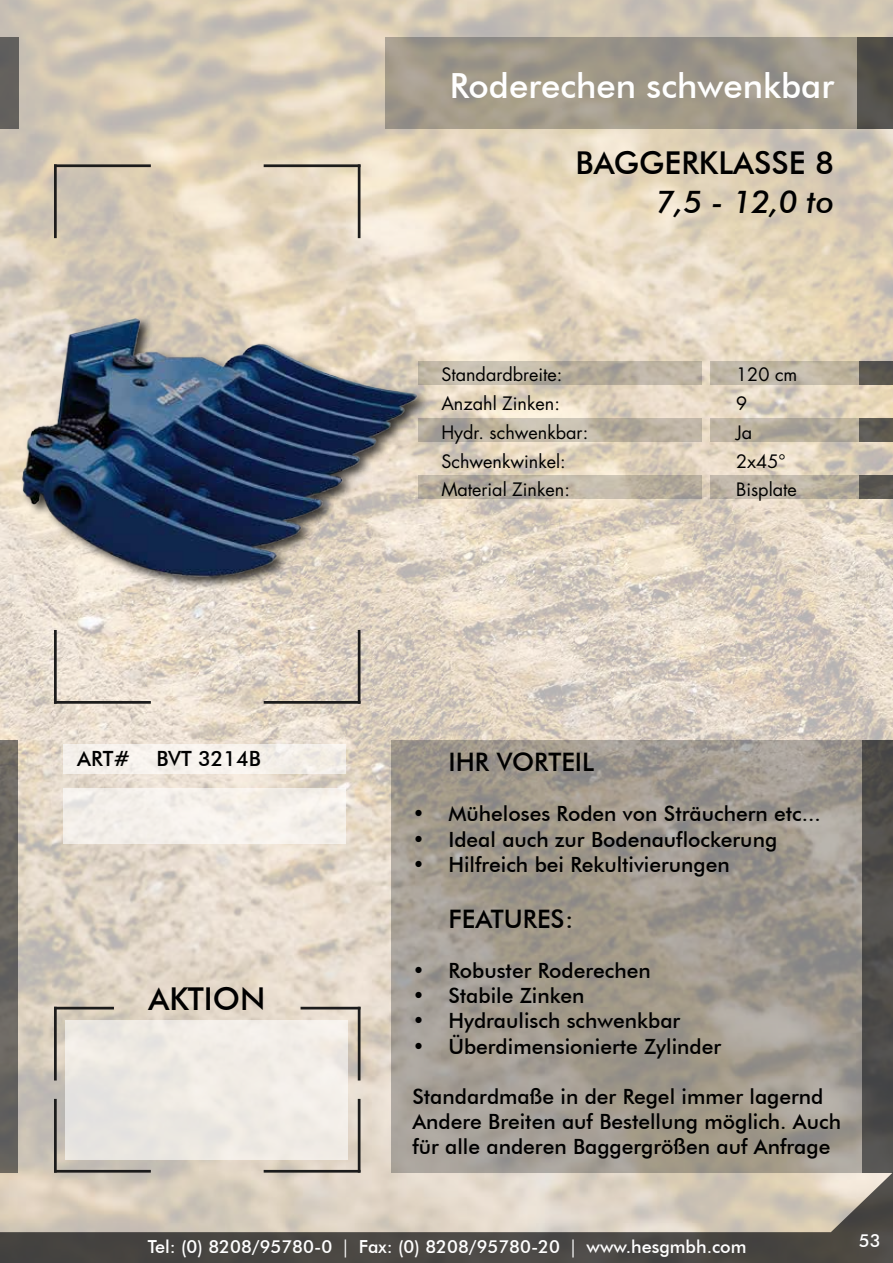
<style>
.page{position:relative;width:893px;height:1263px;background:#fff}
.page>*{position:absolute;margin:0;border:0;box-sizing:border-box;transform-origin:0 0}
.t1{font:500 34.65px "Futura BT";color:#fff}
.t2{font:500 31.5px "Futura BT";color:#000}
.t3{font:italic 500 31.5px "Futura BT";color:#000}
.t4{font:500 25.5px "Futura BT";color:#000}
.t5{font:500 21px/25.2px "Futura BT";color:#000}
.t6{font:18px/28.7px "Futura";color:#000}
.t7{font:500 18px "Futura BT";color:#fff}
.s1{font-family:"Minion Pro";font-weight:400}
</style>
<div class="page">
<img style="left:0;top:0;width:893px;height:1160px">
<svg style="left:386px;top:37px;width:471px;height:91px;background:#9f9889"></svg>
<div style="left:0;top:37px;width:19px;height:91px;background:#63605d"></div>
<hr style="left:54px;top:1007px;width:3px;height:73px;background:#1c1c1c">
<hr style="left:54px;top:1007px;width:60px;height:2px;background:#1c1c1c">
<hr style="left:54px;top:1099px;width:3px;height:73px;background:#1c1c1c">
<hr style="left:358px;top:1007px;width:2px;height:73px;background:#1c1c1c">
<hr style="left:301px;top:1007px;width:59px;height:2px;background:#1c1c1c">
<hr style="left:358px;top:1099px;width:2px;height:73px;background:#1c1c1c">
<div style="left:65px;top:1020px;width:283px;height:140px;background:#efebe4"></div>
<div style="left:63px;top:788px;width:283px;height:56px;background:#f5f0eb"></div>
<div style="left:63px;top:744px;width:283px;height:30px;background:#f5f1eb"></div>
<svg style="left:391px;top:740px;width:472px;height:420px;background:#a19a8f"></svg>
<div style="left:863px;top:740px;width:30px;height:432px;background:#4e4c4a"></div>
<div style="left:0;top:740px;width:17px;height:432px;background:linear-gradient(to bottom,#716c64,#62605e)"></div>
<svg style="left:0;top:1160px;width:893px;height:103px;background:#a69e93"></svg>
<div style="left:857px;top:37px;width:36px;height:91px;background:#514f46"></div>
<hr style="left:54px;top:164px;width:3px;height:74px;background:#1c1c1c">
<hr style="left:54px;top:164px;width:97px;height:3px;background:#1c1c1c">
<hr style="left:54px;top:630px;width:3px;height:74px;background:#1c1c1c">
<hr style="left:54px;top:701px;width:97px;height:3px;background:#1c1c1c">
<hr style="left:358px;top:164px;width:2px;height:74px;background:#1c1c1c">
<hr style="left:264px;top:164px;width:96px;height:3px;background:#1c1c1c">
<hr style="left:358px;top:630px;width:2px;height:74px;background:#1c1c1c">
<hr style="left:264px;top:701px;width:96px;height:3px;background:#1c1c1c">
<svg style="left:431px;top:361px;width:271px;height:24px;background:#beb5a5"></svg>
<svg style="left:710px;top:361px;width:149px;height:24px;background:#bfb6a5"></svg>
<div style="left:859px;top:361px;width:34px;height:24px;background:#5b574e"></div>
<svg style="left:431px;top:418px;width:271px;height:24px;background:#bbb2a3"></svg>
<svg style="left:710px;top:418px;width:149px;height:24px;background:#b5ac9c"></svg>
<div style="left:859px;top:418px;width:34px;height:24px;background:linear-gradient(to right,#5e5d58,#5a564c)"></div>
<svg style="left:431px;top:475px;width:271px;height:24px;background:#bab1a2"></svg>
<svg style="left:710px;top:475px;width:149px;height:24px;background:#bbb1a2"></svg>
<div style="left:859px;top:475px;width:34px;height:24px;background:#57544f"></div>
<img style="left:9px;top:293px;width:422px;height:302px">
<h1 class="t1" style="left:450px;top:65px;width:386px">Roderechen schwenkbar</h1>
<h2 class="t2" style="left:575px;top:144px;width:41px">Bagger</h2>
<h2 class="t2" style="left:699px;top:144px;width:54px">Klasse</h2>
<h2 class="t2" style="left:815px;top:144px;width:21px">8</h2>
<h2 class="t3" style="left:656px;top:183px;width:180px">7,5 - 12,0 to</h2>
<p class="t6" style="left:441px;top:361px;width:123px">Standardbreite:</p>
<p class="t6" style="left:736px;top:361px;width:63px">120 cm<br>9<br>Ja<br>2x45°<br>Bisplate</p>
<p class="t6" style="left:441px;top:389px;width:148px">Anzahl Zinken:<br>Hydr. schwenkbar:<br>Schwenkwinkel:<br>Material Zinken:</p>
<p class="t5" style="left:77px;top:746px;width:54px">ART#</p>
<p class="t5" style="left:156px;top:746px;width:106px">BVT 3214B</p>
<h2 class="t2" style="left:149px;top:980px;width:17px">akti</h2>
<h2 class="t2" style="left:213px;top:980px;width:54px">on</h2>
<p class="t4" style="left:448px;top:746px;width:98px">Ihr Vortei</p>
<p class="t4" style="left:582px;top:746px;width:13px">l</p>
<p class="t5" style="left:412px;top:801px;width:410px">• Müheloses Roden von Sträuchern etc...</p>
<p class="t5" style="left:412px;top:826px;width:366px">• Ideal auch zur Bodenauflockerung</p>
<p class="t5" style="left:412px;top:851px;width:319px">• Hilfreich bei Rekultivierungen</p>
<p class="t4" style="left:448px;top:903px;width:127px">Features:</p>
<p class="t5" style="left:412px;top:958px;width:240px">• Robuster Roderechen</p>
<p class="t5" style="left:412px;top:983px;width:174px">• Stabile Zinken</p>
<p class="t5" style="left:412px;top:1008px;width:269px">• Hydraulisch schwenkbar</p>
<p class="t5" style="left:412px;top:1033px;width:310px">• Überdimensionierte Zylinder</p>
<p class="t5" style="left:412px;top:1084px;width:430px">Standardmaße in der Regel immer lagernd<br>Andere Breiten auf Bestellung möglich. Auch für alle anderen Baggergrößen auf Anfrage</p>
<p class="t7" style="left:148px;top:1235px;width:600px">Tel: (0) 8208/95780-0 <span class="s1">|</span> Fax: (0) 8208/95780-20 <span class="s1">|</span> www.hesgmbh.com</p>
<p class="t7" style="left:859px;top:1229px;width:23px">53</p>
</div>
